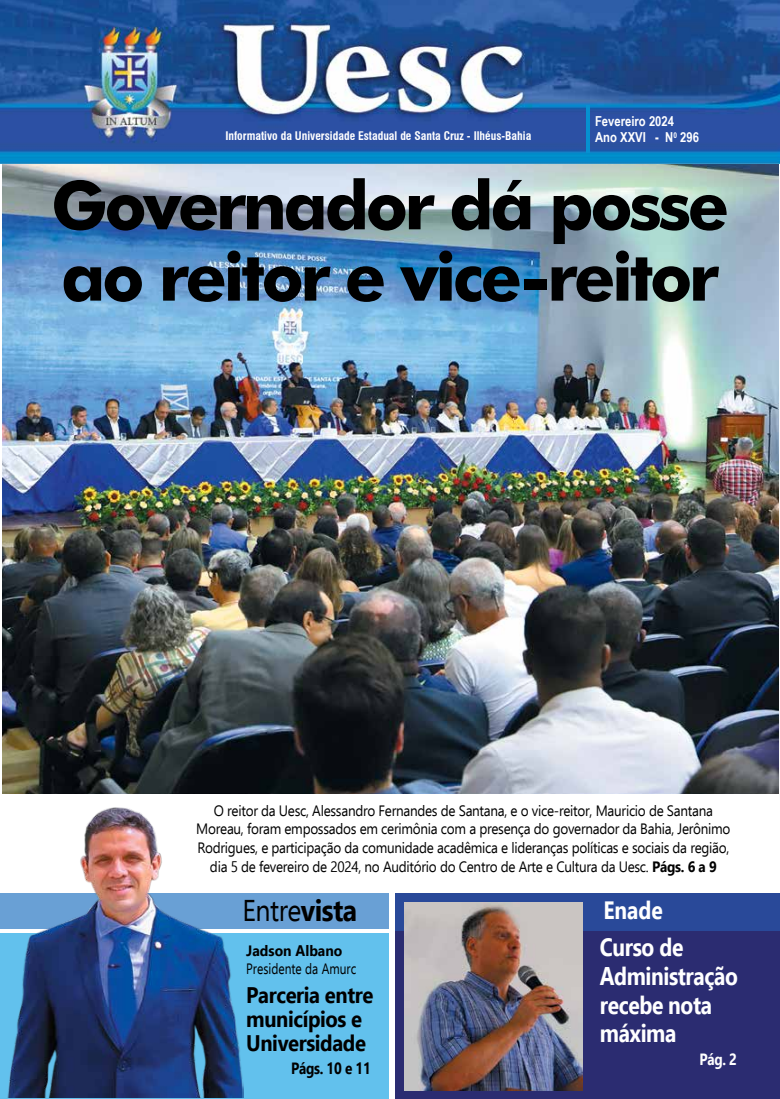
<style>
.page{position:relative;width:780px;height:1099px;background:#fff}
.page>*{position:absolute;margin:0;border:0;box-sizing:border-box;transform-origin:0 0}
.t1{font:700 67.5px/71.2px "Futura BT";letter-spacing:-.05em;color:#000}
.t2{font:30px "Ebrima";letter-spacing:-.02em;color:#000;scale:.89 1}
.t3{font:700 25px/28.8px "Ebrima";letter-spacing:-.02em;color:#fff;scale:.84 1}
.t4{font:700 22.5px/23.8px "Ebrima";letter-spacing:-.02em;color:#000;scale:.9 1}
.t5{font:700 16.25px "Ebrima";letter-spacing:-.02em;color:#000;scale:.83 1}
.t6{font:700 16.25px "Ebrima";color:#fff;scale:.83 1}
.t7{font:15px/18.8px "Ebrima";letter-spacing:-.02em;color:#000;text-align:center;scale:.9 1}
.t8{font:15px "Ebrima";color:#000;scale:.8 1}
.t9{font:700 15px "Ebrima";color:#000;scale:.93 1}
.t10{font:700 13.75px/16.5px "Arial Narrow";color:#fff}
.t11{font:700 condensed 11.62px "Swiss 721 BT";color:#fff}
.s1{font-weight:700}
</style>
<div class="page">
<div style="left:395px;top:893px;width:384px;height:205px;background:#2b2c71"></div>
<div style="left:395px;top:893px;width:384px;height:37px;background:#294999"></div>
<img style="left:405px;top:902px;width:178px;height:188px">
<img style="left:2px;top:163px;width:776px;height:630px">
<div style="left:0;top:933px;width:389px;height:165px;background:#62c1ed"></div>
<div style="left:0;top:893px;width:389px;height:35px;background:#69a0d5"></div>
<img style="left:0;top:0;width:780px;height:163px">
<svg style="left:585px;top:105px;width:4px;height:48px"></svg>
<img style="left:2px;top:807px;width:241px;height:290px">
<p class="t11" style="left:225px;top:129px;width:307px">Informativo da Universidade Estadual de Santa Cruz - Ilhéus-Bahia</p>
<p class="t10" style="left:595px;top:112px;width:105px">Fevereiro 2024<br>Ano XXVI - N<sup>0</sup> 296</p>
<h1 class="t1" style="left:51px;top:169px;width:679px">Governador dá posse ao reitor e vice-reitor</h1>
<p class="t7" style="left:196px;top:800px;width:595px">O reitor da Uesc, Alessandro Fernandes de Santana, e o vice-reitor, Mauricio de Santana Moreau, foram empossados em cerimônia com a presença do governador da Bahia, Jerônimo Rodrigues, e participação da comunidade acadêmica e lideranças políticas e sociais da região, dia 5 de fevereiro de 2024, no Auditório do Centro de Arte e Cultura da Uesc. <span class="s1">Págs. 6 a 9</span></p>
<h2 class="t2" style="left:242px;top:888px;width:130px">Entre<span class="s1">vista</span></h2>
<p class="t9" style="left:246px;top:938px;width:105px">Jadson Albano</p>
<p class="t8" style="left:246px;top:957px;width:139px">Presidente da Amurc</p>
<h3 class="t4" style="left:246px;top:981px;width:143px">Parceria entre municípios e<br>Universidade</h3>
<p class="t5" style="left:291px;top:1055px;width:98px">Págs. 10 e 11</p>
<h3 class="t3" style="left:603px;top:893px;width:72px">Enade</h3>
<h3 class="t3" style="left:600px;top:931px;width:166px">Curso de<br>Administração recebe nota máxima</h3>
<p class="t6" style="left:699px;top:1046px;width:47px">Pág. 2</p>
</div>
